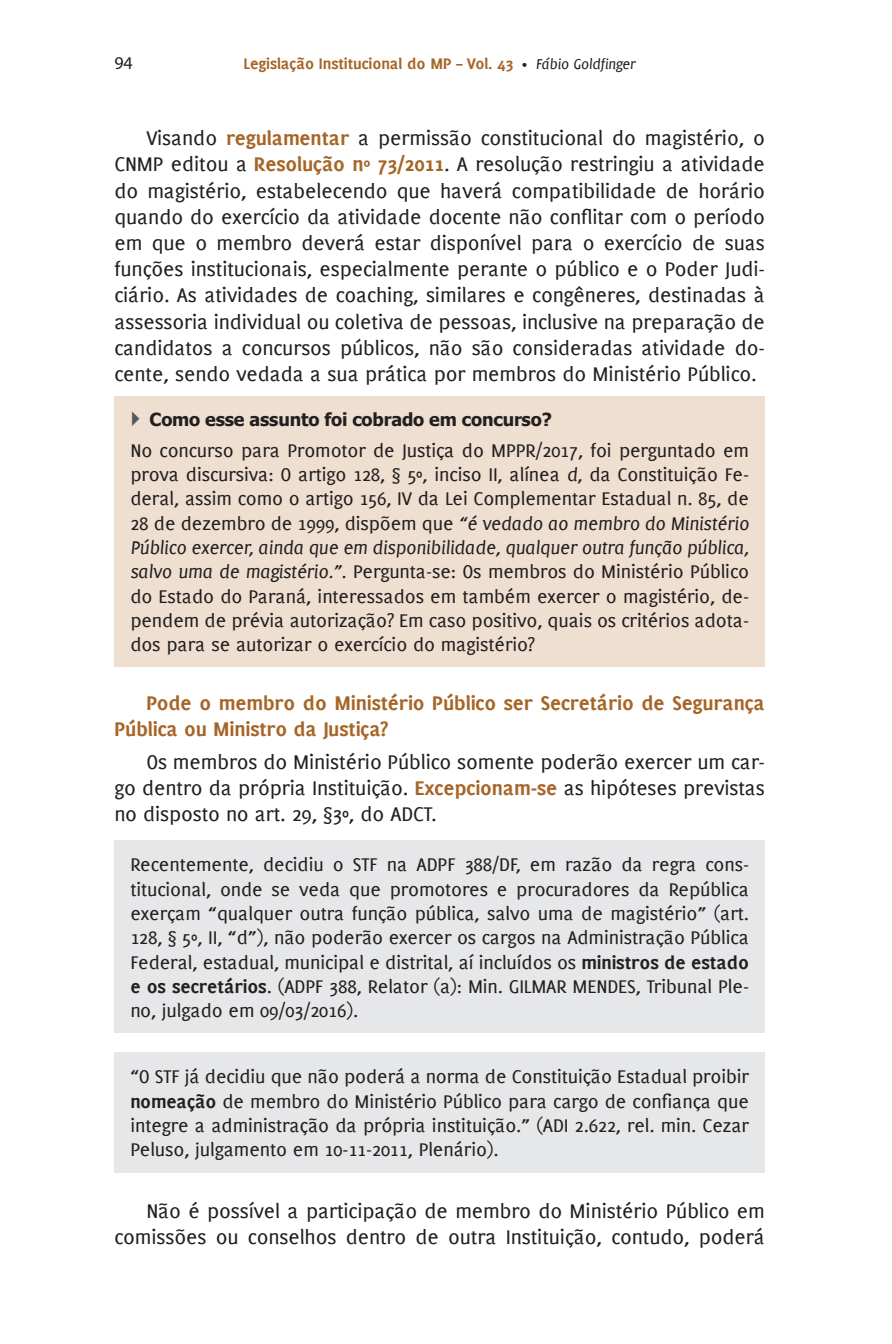
<style>
.page{position:relative;width:892px;height:1344px;background:#fff}
.page>*{position:absolute;margin:0;border:0;box-sizing:border-box;transform-origin:0 0}
.t1{font:21.82px/26.1px "PF Muse";letter-spacing:-.01em;color:#231f20;text-align:justify}
.t2{font:700 21.82px/26.1px "PF Muse";letter-spacing:-.01em;color:#a66527}
.t3{font:20.25px/24.3px "PF Muse";letter-spacing:-.01em;color:#231f20;text-align:justify}
.t4{font:700 18px "Tahoma";letter-spacing:-.01em;color:#231f20}
.t5{font:18px "Myriad Pro";color:#231f20}
.t6{font:700 16.88px "PF Muse";letter-spacing:-.01em;color:#a66527}
.s1{font-weight:400;font-size:13.5px;color:#231f20}
.s2{font-weight:400;font-style:italic;font-size:15.75px;color:#231f20}
.s3{font-weight:700;color:#a66527}
.s4{font-style:italic}
.s5{font-weight:700}
</style>
<div class="page">
<div style="left:114px;top:396px;width:651px;height:271px;background:#eedfd0"></div>
<div style="left:114px;top:840px;width:651px;height:193px;background:#e6e7e9"></div>
<div style="left:114px;top:1052px;width:651px;height:120px;background:#e6e7e9"></div>
<p class="t5" style="left:114px;top:51px;width:20px">94</p>
<p class="t6" style="left:244px;top:53px;width:393px">Legislação Institucional do MP – Vol. 43 <span class="s1">•</span> <span class="s2">Fábio Goldfinger</span></p>
<p class="t1" style="left:114px;top:125px;width:652px;text-indent:32px">Visando <span class="s3">regulamentar</span> a permissão constitucional do magistério, o CNMP editou a <span class="s3">Resolução nº 73/2011</span>. A resolução restringiu a atividade do magistério, estabelecendo que haverá compatibilidade de horário quando do exercício da atividade docente não conflitar com o período em que o membro deverá estar disponível para o exercício de suas funções institucionais, especialmente perante o público e o Poder Judi&shy;ciário. As atividades de coaching, similares e congêneres, destinadas à assessoria individual ou coletiva de pessoas, inclusive na preparação de candidatos a concursos públicos, não são consideradas atividade do&shy;cente, sendo vedada a sua prática por membros do Ministério Público.</p>
<p class="t4" style="left:149px;top:407px;width:404px">Como esse assunto foi cobrado em concurso?</p>
<p class="t3" style="left:130px;top:438px;width:620px">No concurso para Promotor de Justiça do MPPR/2017, foi perguntado em prova discursiva: O artigo 128, § 5º, inciso II, alínea <span class="s4">d</span>, da Constituição Fe&shy;deral, assim como o artigo 156, IV da Lei Complementar Estadual n. 85, de 28 de dezembro de 1999, dispõem que <span class="s4">“é vedado ao membro do Ministério Público exercer, ainda que em disponibilidade, qualquer outra função pública, salvo uma de magistério.”</span>. Pergunta-se: Os membros do Ministério Público do Estado do Paraná, interessados em também exercer o magistério, de&shy;pendem de prévia autorização? Em caso positivo, quais os critérios adota&shy;dos para se autorizar o exercício do magistério?</p>
<p class="t2" style="left:114px;top:690px;width:652px;text-indent:32px">Pode o membro do Ministério Público ser Secretário de Segurança<br>Pública ou Ministro da Justiça?</p>
<p class="t1" style="left:114px;top:748px;width:652px;text-indent:32px">Os membros do Ministério Público somente poderão exercer um car&shy;go dentro da própria Instituição. <span class="s3">Excepcionam-se</span> as hipóteses previstas no disposto no art. 29, §3º, do ADCT.</p>
<p class="t3" style="left:130px;top:852px;width:620px">Recentemente, decidiu o STF na ADPF 388/DF, em razão da regra cons&shy;titucional, onde se veda que promotores e procuradores da República exerçam “qualquer outra função pública, salvo uma de magistério” (art.<br>128, § 5º, II, “d”), não poderão exercer os cargos na Administração Pública Federal, estadual, municipal e distrital, aí incluídos os <span class="s5">ministros de estado e os secretários</span>. (ADPF 388, Relator (a): Min. GILMAR MENDES, Tribunal Ple&shy;no, julgado em 09/03/2016).</p>
<p class="t3" style="left:130px;top:1064px;width:620px">“O STF já decidiu que não poderá a norma de Constituição Estadual proibir <span class="s5">nomeação</span> de membro do Ministério Público para cargo de confiança que integre a administração da própria instituição.” (ADI 2.622, rel. min. Cezar Peluso, julgamento em 10-11-2011, Plenário).</p>
<p class="t1" style="left:114px;top:1197px;width:652px;text-align:right">Não é possível a participação de membro do Ministério Público em comissões ou conselhos dentro de outra Instituição, contudo, poderá</p>
</div>
